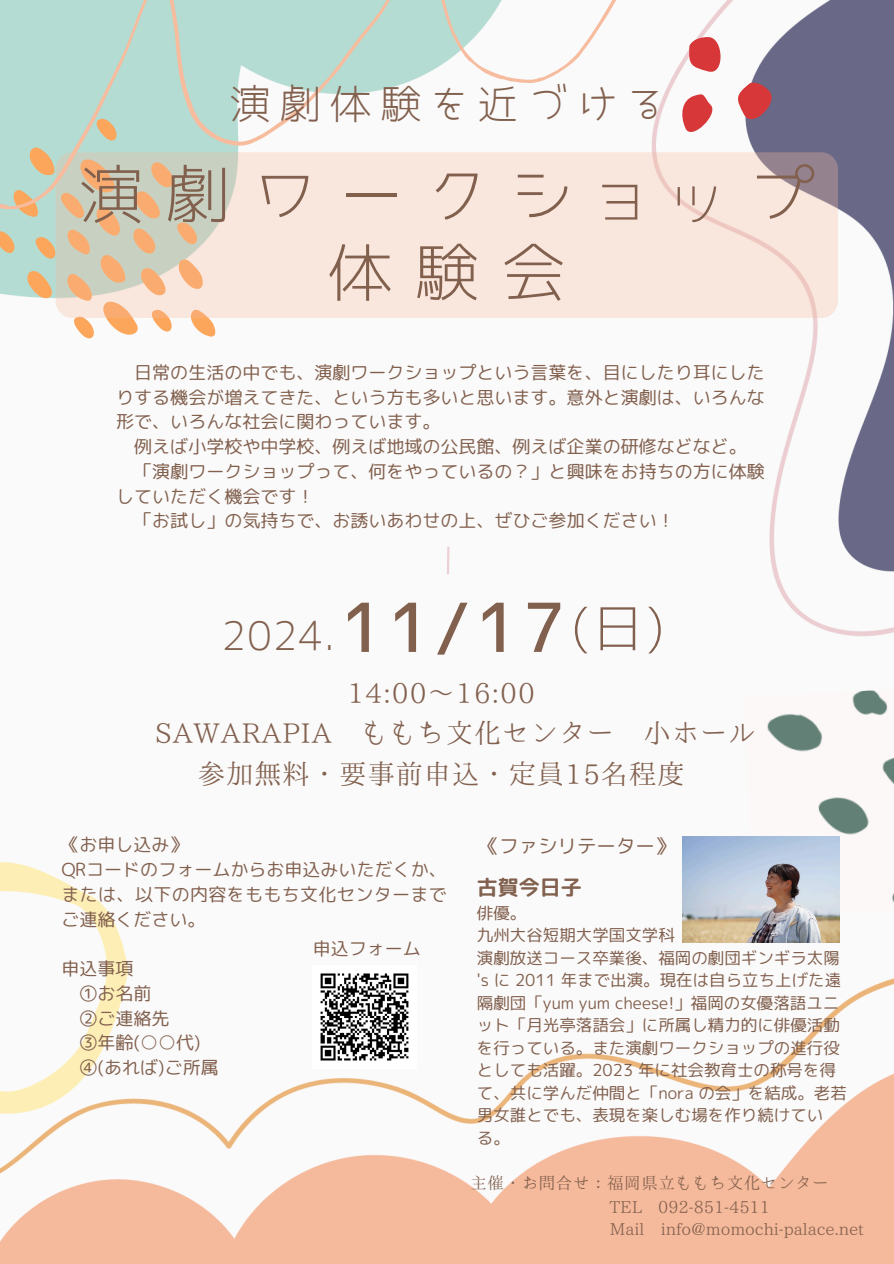
<style>
.page{position:relative;width:894px;height:1264px;background:#fff}
.page>*{position:absolute;margin:0;border:0;box-sizing:border-box;transform-origin:0 0}
.t1{font:67.35px "JK Gothic M";color:#82604e}
.t2{font:65.1px/77.7px "JK Gothic L";letter-spacing:.335em;color:#82604e;text-align:center}
.t3{font:52.05px "JK Gothic L";color:#82604e}
.t4{font:41.7px "JK Gothic L";letter-spacing:.205em;color:#82604e}
.t5{font:39.75px "JK Gothic L";color:#82604e}
.t6{font:27.3px "Harenosora Mincho";letter-spacing:.035em;color:#82604e}
.t7{font:21px "rounded mplus 1 p bold";color:#82604e}
.t8{font:19.5px "rounded mplus 1 p regular";color:#82604e}
.t9{font:18px/24.8px "rounded mplus 1 p regular";color:#82604e}
.t10{font:16.5px/22.5px "rounded mplus 1 p regular";color:#82604e}
.t11{font:16.5px "Harenosora Mincho";color:#82604e}
.t12{font:16.5px "Harenosora Mincho";letter-spacing:.035em;color:#82604e}
</style>
<div class="page">
<img style="left:0;top:0;width:893px;height:1263px">
<svg style="left:0;top:861px;width:128px;height:253px"></svg>
<svg style="left:0;top:213px;width:215px;height:126px"></svg>
<svg style="left:679px;top:37px;width:100px;height:105px"></svg>
<img style="left:742px;top:688px;width:151px;height:230px">
<svg style="left:0;top:0;width:678px;height:213px;fill:#b4dcd2"></svg>
<svg style="left:445px;top:544px;width:5px;height:32px"></svg>
<svg style="left:56px;top:152px;width:781px;height:166px;background:#f0ded2"></svg>
<img style="left:313px;top:965px;width:103px;height:103px">
<img style="left:682px;top:836px;width:157px;height:106px">
<p class="t4" style="left:229px;top:83px;width:436px">演劇体験を近づける</p>
<p class="t2" style="left:79px;top:156px;width:737px">演劇ワークショップ体験会</p>
<p class="t9" style="left:134px;top:360px;width:632px">日常の生活の中でも、演劇ワークショップという言葉を、目にしたり耳にした</p>
<p class="t9" style="left:116px;top:384px;width:650px">りする機会が増えてきた、という方も多いと思います。意外と演劇は、いろんな</p>
<p class="t9" style="left:116px;top:409px;width:326px">形で、いろんな社会に関わっています。</p>
<p class="t9" style="left:134px;top:434px;width:614px">例えば小学校や中学校、例えば地域の公民館、例えば企業の研修などなど。</p>
<p class="t9" style="left:134px;top:459px;width:632px">「演劇ワークショップって、何をやっているの？」と興味をお持ちの方に体験</p>
<p class="t9" style="left:116px;top:483px;width:200px">していただく機会です！</p>
<p class="t9" style="left:134px;top:508px;width:542px">「お試し」の気持ちで、お誘いあわせの上、ぜひご参加ください！</p>
<h3 class="t5" style="left:222px;top:616px;width:114px">2024.</h3>
<h1 class="t1" style="left:340px;top:594px;width:226px">11/17</h1>
<h6 class="t3" style="left:571px;top:602px;width:95px">(日)</h6>
<h6 class="t6" style="left:347px;top:678px;width:189px">14:00〜 16:00</h6>
<h6 class="t6" style="left:155px;top:719px;width:601px">SAWARAPIA ももち文化センター 小ホール</h6>
<h6 class="t6" style="left:198px;top:759px;width:488px">参加無料・要事前申込・定員15名程度</h6>
<p class="t9" style="left:62px;top:832px;width:386px">《お申し込み》<br>QRコードのフォームからお申込みいただくか、または、以下の内容をももち文化センターまでご連絡ください。</p>
<h3 class="t9" style="left:80px;top:955px;width:141px;text-indent:-18px">申込事項<br>①お名前<br>②ご連絡先<br>③年齢(○○代)<br>④(あれば)ご所属</h3>
<h6 class="t9" style="left:313px;top:935px;width:110px">申込フォーム</h6>
<h6 class="t8" style="left:479px;top:832px;width:196px">《ファシリテーター》</h6>
<h2 class="t7" style="left:477px;top:872px;width:106px">古賀今日子</h2>
<h4 class="t10" style="left:477px;top:901px;width:51px">俳優。</h4>
<p class="t10" style="left:477px;top:923px;width:199px">九州大谷短期大学国文学科</p>
<h5 class="t10" style="left:477px;top:946px;width:371px">演劇放送コース卒業後、福岡の劇団ギンギラ太陽's に 2011 年まで出演。現在は自ら立ち上げた遠隔劇団「yum yum cheese!」福岡の女優落語ユニット「月光亭落語会」に所属し精力的に俳優活動を行っている。また演劇ワークショップの進行役としても活躍。2023 年に社会教育士の称号を得て、共に学んだ仲間と「nora の会」を結成。老若男女誰とでも、表現を楽しむ場を作り続けてい<br>る。</h5>
<p class="t12" style="left:470px;top:1174px;width:359px">主催・お問合せ：福岡県立ももち文化センター</p>
<p class="t11" style="left:609px;top:1197px;width:161px">TEL 092-851-4511</p>
<p class="t11" style="left:609px;top:1220px;width:255px">Mail info@momochi-palace.net</p>
</div>
